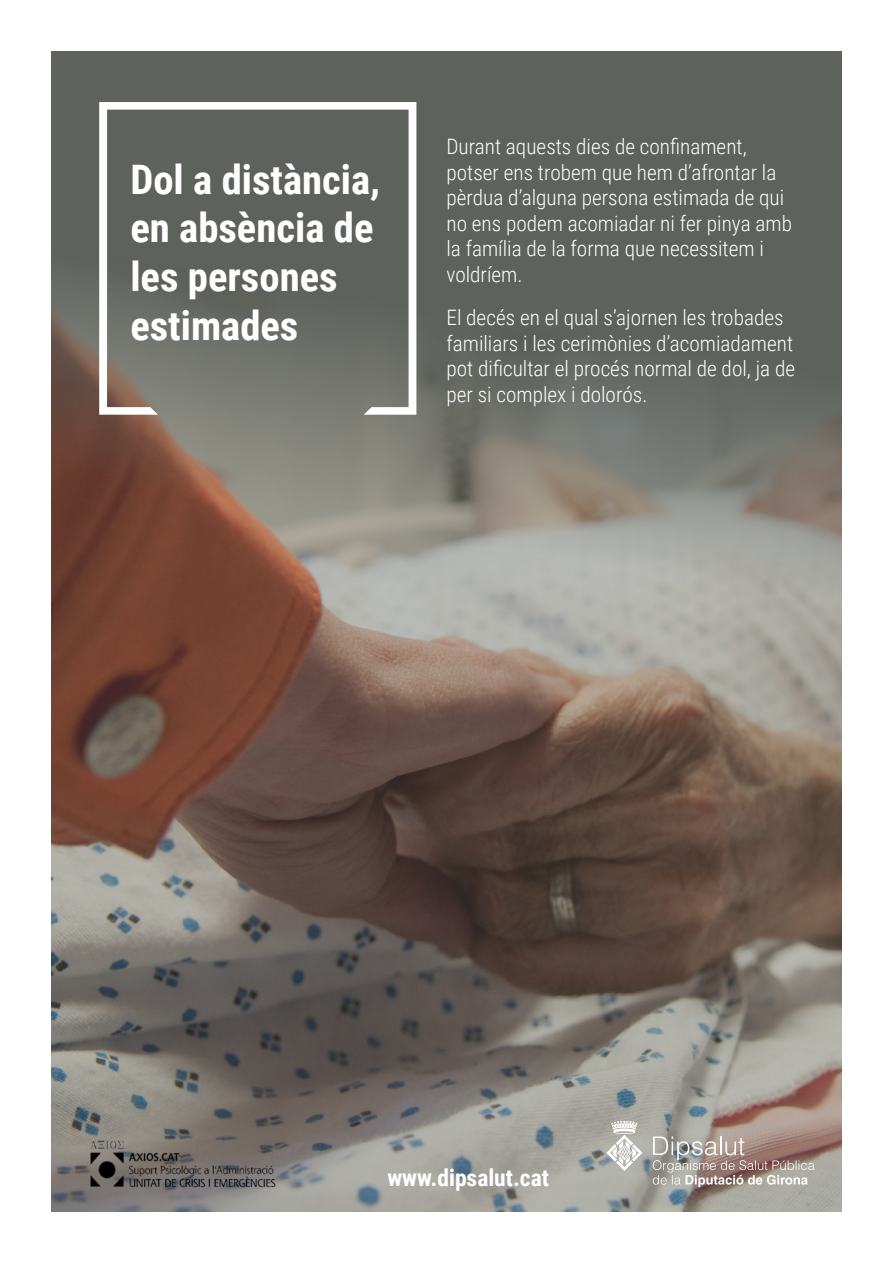
<style>
.page{position:relative;width:893px;height:1263px;background:#fff}
.page>*{position:absolute;margin:0;border:0;box-sizing:border-box;transform-origin:0 0}
.t1{font:700 40.65px/48.8px "Roboto Condensed";color:#fff}
.t2{font:700 23.55px "Roboto Condensed";color:#fff}
.t3{font:300 21.3px/25.5px "Roboto Condensed";color:#fff}
</style>
<div class="page">
<div style="left:51px;top:51px;width:791px;height:1161px;background:#5d625d"></div>
<img style="left:51px;top:228px;width:791px;height:984px">
<svg style="left:99px;top:102px;width:317px;height:313px"></svg>
<svg style="left:606px;top:1120px;width:36px;height:51px;background:#c8c9c4"></svg>
<svg style="left:653px;top:1136px;width:162px;height:51px;background:#a99b94"></svg>
<img style="left:88px;top:1138px;width:191px;height:51px">
<h1 class="t1" style="left:130px;top:153px;width:251px">Dol a distància, en absència de les persones estimades</h1>
<p class="t3" style="left:446px;top:133px;width:347px">Durant aquests dies de confinament, potser ens trobem que hem d’afrontar la pèrdua d’alguna persona estimada de qui no ens podem acomiadar ni fer pinya amb la família de la forma que necessitem i voldríem.</p>
<p class="t3" style="left:446px;top:304px;width:350px">El decés en el qual s’ajornen les trobades familiars i les cerimònies d’acomiadament pot dificultar el procés normal de dol, ja de per si complex i dolorós.</p>
<p class="t2" style="left:387px;top:1161px;width:163px">www.dipsalut.cat</p>
</div>
